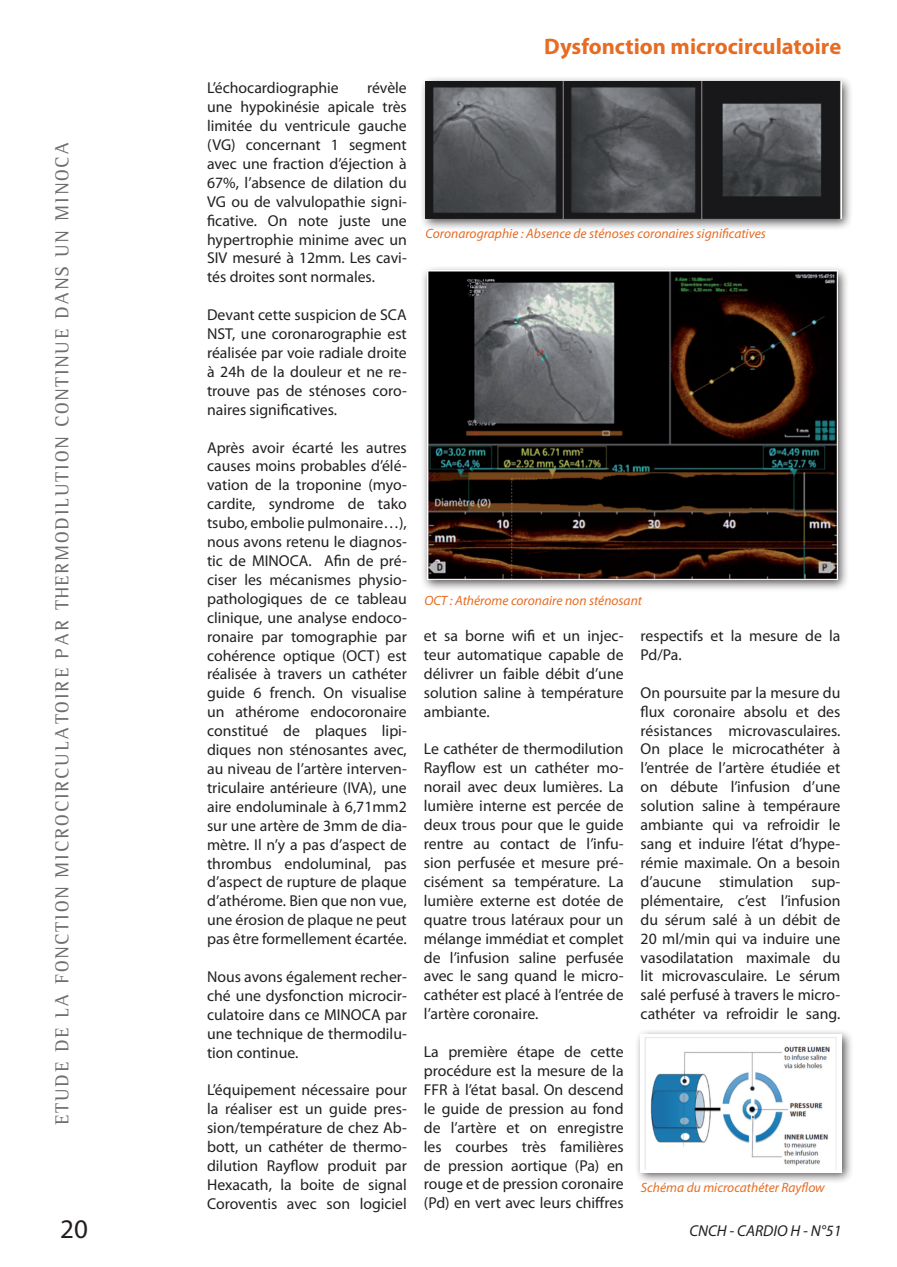
<style>
.page{position:relative;width:897px;height:1267px;background:#fff}
.page>*{position:absolute;margin:0;border:0;box-sizing:border-box;transform-origin:0 0}
.t1{font:27px "Myriad Pro";color:#231f20}
.t2{font:700 22.5px "Myriad Pro";color:#e66c23}
.t3{font:19.5px "Leftist Mono Serif";letter-spacing:.09em;color:#6c6d70}
.t4{font:15.75px/18.9px "Myriad Pro";color:#231f20;text-align:justify}
.t5{font:italic 15.75px "Myriad Pro";color:#231f20}
.t6{font:italic 13.5px "Myriad Pro";color:#e66c23}
</style>
<div class="page">
<div style="left:419px;top:75px;width:434px;height:156px;background:#231f20;opacity:.75"></div>
<img style="left:425px;top:81px;width:416px;height:138px">
<div style="left:421px;top:265px;width:428px;height:326px;background:#231f20;opacity:.75"></div>
<img style="left:427px;top:271px;width:410px;height:308px">
<div style="left:634px;top:1028px;width:219px;height:156px;background:#231f20;opacity:.75"></div>
<img style="left:640px;top:1034px;width:201px;height:138px">
<p class="t3" style="left:51px;top:1125px;width:984px;rotate:-90deg">ETUDE DE LA FONCTION MICROCIRCULATOIRE PAR THERMODILUTION CONTINUE DANS UN MINOCA</p>
<p class="t1" style="left:60px;top:1212px;width:29px">20</p>
<p class="t4" style="left:207px;top:78px;width:201px;text-indent:160px">révèle une hypokinésie apicale très limitée du ventricule gauche (VG) concernant 1 segment avec une fraction d’éjection à 67%, l’absence de dilation du VG ou de valvulopathie signi&shy;ficative. On note juste une hypertrophie minime avec un SIV mesuré à 12mm. Les cavi&shy;tés droites sont normales.</p>
<p class="t4" style="left:207px;top:305px;width:201px">Devant cette suspicion de SCA NST, une coronarographie est réalisée par voie radiale droite à 24h de la douleur et ne re&shy;trouve pas de sténoses coro&shy;naires significatives.</p>
<p class="t4" style="left:207px;top:437px;width:201px">Après avoir écarté les autres causes moins probables d’élé&shy;vation de la troponine (myo&shy;cardite, syndrome de tako tsubo, embolie pulmonaire…), nous avons retenu le diagnos&shy;tic de MINOCA. Afin de pré&shy;ciser les mécanismes physio&shy;pathologiques de ce tableau clinique, une analyse endoco&shy;ronaire par tomographie par cohérence optique (OCT) est réalisée à travers un cathéter guide 6 french. On visualise un athérome endocoronaire constitué de plaques lipi&shy;diques non sténosantes avec, au niveau de l’artère interven&shy;triculaire antérieure (IVA), une aire endoluminale à 6,71mm2 sur une artère de 3mm de dia&shy;mètre. Il n’y a pas d’aspect de thrombus endoluminal, pas d’aspect de rupture de plaque d’athérome. Bien que non vue, une érosion de plaque ne peut pas être formellement écartée.</p>
<p class="t4" style="left:207px;top:967px;width:201px">Nous avons également recher&shy;ché une dysfonction microcir&shy;culatoire dans ce MINOCA par une technique de thermodilu&shy;tion continue.</p>
<p class="t4" style="left:207px;top:1080px;width:201px">L’équipement nécessaire pour la réaliser est un guide pres&shy;sion/température de chez Ab&shy;bott, un cathéter de thermo&shy;dilution Rayflow produit par Hexacath, la boite de signal Coroventis avec son logiciel</p>
<p class="t4" style="left:207px;top:78px;width:133px">L’échocardiographie</p>
<p class="t2" style="left:544px;top:32px;width:298px">Dysfonction microcirculatoire</p>
<p class="t6" style="left:425px;top:225px;width:342px">Coronarographie : Absence de sténoses coronaires significatives</p>
<p class="t6" style="left:424px;top:591px;width:219px">OCT : Athérome coronaire non sténosant</p>
<p class="t4" style="left:424px;top:626px;width:201px">et sa borne wifi et un injec&shy;teur automatique capable de délivrer un faible débit d’une solution saline à température ambiante.</p>
<p class="t4" style="left:424px;top:739px;width:201px">Le cathéter de thermodilution Rayflow est un cathéter mo&shy;norail avec deux lumières. La lumière interne est percée de deux trous pour que le guide rentre au contact de l’infu&shy;sion perfusée et mesure pré&shy;cisément sa température. La lumière externe est dotée de quatre trous latéraux pour un mélange immédiat et complet de l’infusion saline perfusée avec le sang quand le micro&shy;cathéter est placé à l’entrée de l’artère coronaire.</p>
<p class="t4" style="left:424px;top:1042px;width:201px">La première étape de cette procédure est la mesure de la FFR à l’état basal. On descend le guide de pression au fond de l’artère et on enregistre les courbes très familières de pression aortique (Pa) en rouge et de pression coronaire (Pd) en vert avec leurs chiffres</p>
<p class="t4" style="left:640px;top:626px;width:201px">respectifs et la mesure de la<br>Pd/Pa.</p>
<p class="t4" style="left:640px;top:682px;width:201px">On poursuite par la mesure du flux coronaire absolu et des résistances microvasculaires.<br>On place le microcathéter à l’entrée de l’artère étudiée et on débute l’infusion d’une solution saline à tempéraure ambiante qui va refroidir le sang et induire l’état d’hype&shy;rémie maximale. On a besoin d’aucune stimulation sup&shy;plémentaire, c’est l’infusion du sérum salé à un débit de 20 ml/min qui va induire une vasodilatation maximale du lit microvasculaire. Le sérum salé perfusé à travers le micro&shy;cathéter va refroidir le sang.</p>
<p class="t6" style="left:640px;top:1178px;width:185px">Schéma du microcathéter Rayflow</p>
<p class="t5" style="left:689px;top:1220px;width:154px">CNCH - CARDIO H - N°51</p>
</div>
